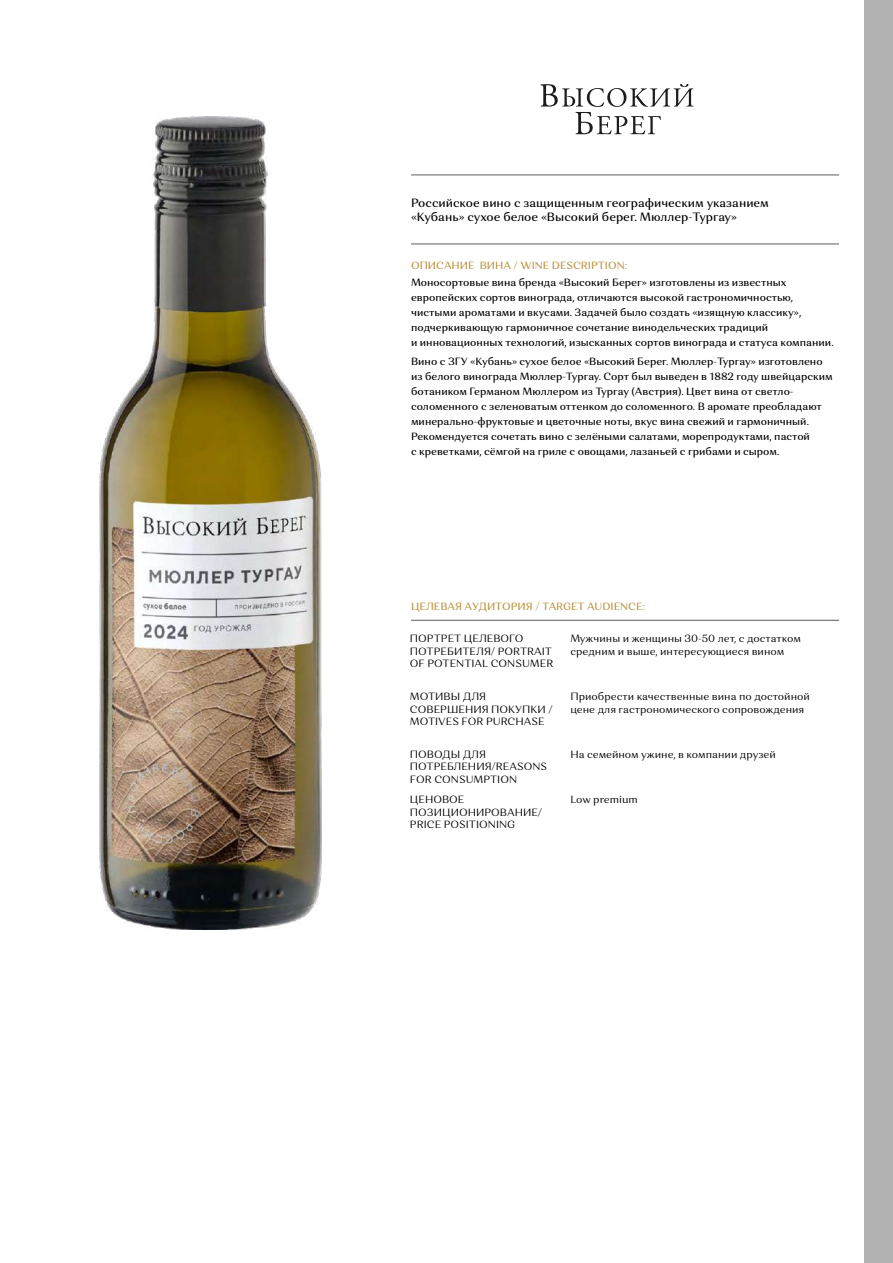
<style>
.page{position:relative;width:893px;height:1263px;background:#fff}
.page>*{position:absolute;margin:0;border:0;box-sizing:border-box;transform-origin:0 0}
.t1{font:500 12px/14.4px "Orchidea Pro";color:#000}
.t2{font:500 10.5px/15px "Orchidea Pro";color:#000}
.t3{font:10.5px/12.6px "Orchidea Pro";color:#000}
.t4{font:500 10.5px "Orchidea Pro";color:#bb9440}
</style>
<div class="page">
<img style="left:99px;top:117px;width:222px;height:812px">
<div style="left:864px;top:0;width:29px;height:1263px;background:#b3b2b2"></div>
<svg style="left:540px;top:84px;width:153px;height:50px"></svg>
<hr style="left:411px;top:174px;width:428px;height:1px;background:#706f6f">
<hr style="left:411px;top:620px;width:428px;height:1px;background:#706f6f">
<hr style="left:411px;top:243px;width:428px;height:1px;background:#706f6f">
<p class="t1" style="left:411px;top:195px;width:359px">Российское вино с защищенным географическим указанием «Кубань» сухое белое «Высокий берег. Мюллер-Тургау»</p>
<p class="t4" style="left:411px;top:259px;width:217px">ОПИСАНИЕ ВИНА / WINE DESCRIPTION:</p>
<p class="t2" style="left:411px;top:275px;width:424px">Моносортовые вина бренда «Высокий Берег» изготовлены из известных европейских сортов винограда, отличаются высокой гастрономичностью, чистыми ароматами и вкусами. Задачей было создать «изящную классику», подчеркивающую гармоничное сочетание винодельческих традиций<br>и инновационных технологий, изысканных сортов винограда и статуса компании.</p>
<p class="t2" style="left:411px;top:354px;width:423px">Вино с ЗГУ «Кубань» сухое белое «Высокий Берег. Мюллер-Тургау» изготовлено из белого винограда Мюллер-Тургау. Сорт был выведен в 1882 году швейцарским ботаником Германом Мюллером из Тургау (Австрия). Цвет вина от светло&shy;соломенного с зеленоватым оттенком до соломенного. В аромате преобладают минерально-фруктовые и цветочные ноты, вкус вина свежий и гармоничный.<br>Рекомендуется сочетать вино с зелёными салатами, морепродуктами, пастой<br>с креветками, сёмгой на гриле с овощами, лазаньей с грибами и сыром.</p>
<p class="t4" style="left:411px;top:600px;width:235px">ЦЕЛЕВАЯ АУДИТОРИЯ / TARGET AUDIENCE:</p>
<p class="t3" style="left:410px;top:632px;width:145px">ПОРТРЕТ ЦЕЛЕВОГО<br>ПОТРЕБИТЕЛЯ/ PORTRAIT<br>OF POTENTIAL CONSUMER</p>
<p class="t3" style="left:570px;top:632px;width:232px">Мужчины и женщины 30-50 лет, с достатком средним и выше, интересующиеся вином</p>
<p class="t3" style="left:410px;top:690px;width:144px">МОТИВЫ ДЛЯ<br>СОВЕРШЕНИЯ ПОКУПКИ /<br>MOTIVES FOR PURCHASE</p>
<p class="t3" style="left:570px;top:690px;width:241px">Приобрести качественные вина по достойной цене для гастрономического сопровождения</p>
<p class="t3" style="left:410px;top:748px;width:139px">ПОВОДЫ ДЛЯ<br>ПОТРЕБЛЕНИЯ/REASONS<br>FOR CONSUMPTION</p>
<p class="t3" style="left:570px;top:748px;width:207px">На семейном ужине, в компании друзей</p>
<p class="t3" style="left:410px;top:793px;width:134px">ЦЕНОВОЕ<br>ПОЗИЦИОНИРОВАНИЕ/<br>PRICE POSITIONING</p>
<p class="t3" style="left:570px;top:793px;width:69px">Low premium</p>
</div>
